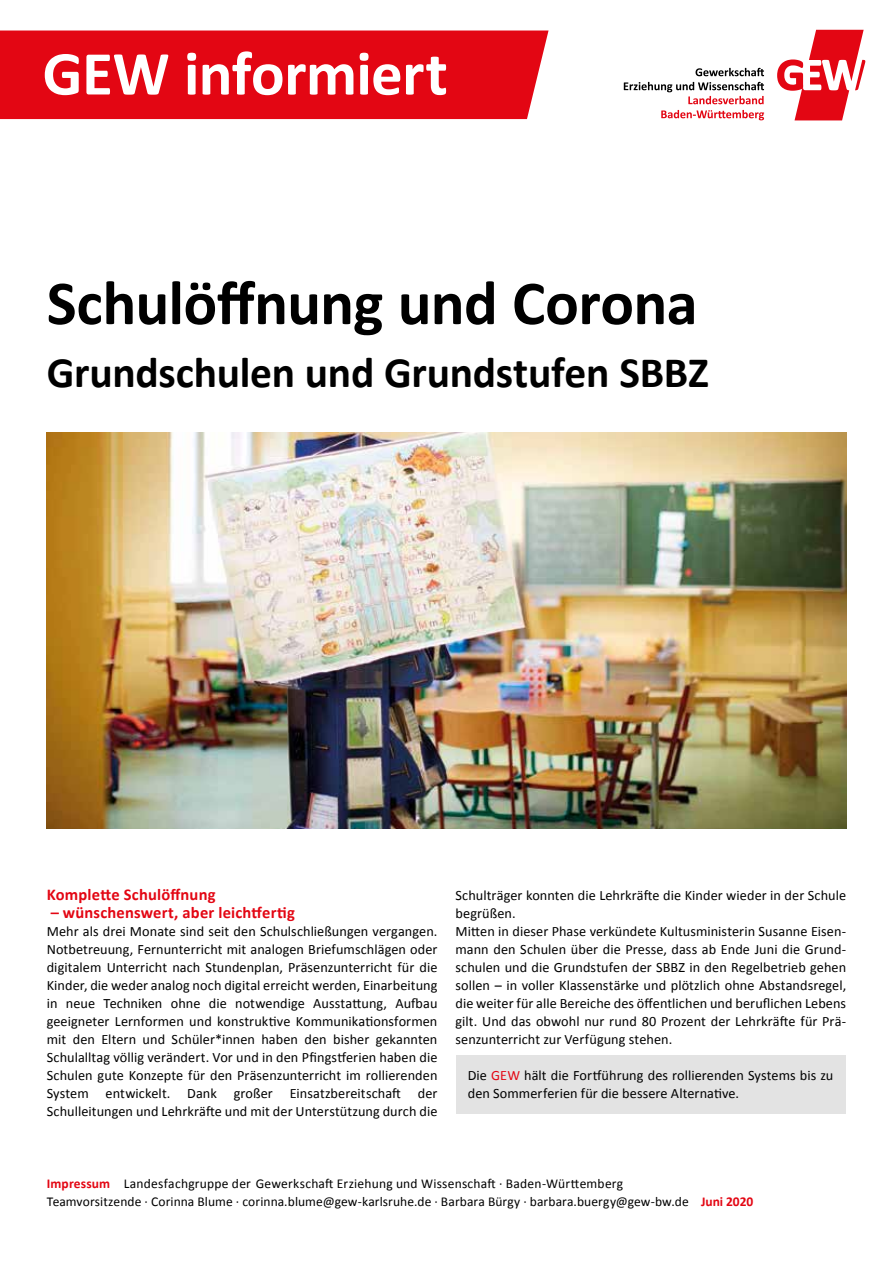
<style>
.page{position:relative;width:893px;height:1263px;background:#fff}
.page>*{position:absolute;margin:0;border:0;box-sizing:border-box;transform-origin:0 0}
.t1{font:700 63px "Calibri";letter-spacing:-.01em;color:#000}
.t2{font:700 63px "Calibri";letter-spacing:-.01em;color:#fff}
.t3{font:700 43.5px "Calibri";letter-spacing:-.005em;color:#000}
.t4{font:700 16.5px "Calibri";letter-spacing:.01em;color:#e30613}
.t5{font:14.25px/18px "Calibri";letter-spacing:.005em;color:#000}
.t6{font:13.5px/18px "Calibri";letter-spacing:.01em;color:#000}
.s1{font-size:64.5px}
.s2{color:#e30613}
.s3{font-weight:700;color:#e30613}
</style>
<div class="page">
<svg style="left:696px;top:68px;width:68px;height:8px"></svg>
<svg style="left:624px;top:82px;width:140px;height:22px"></svg>
<svg style="left:661px;top:110px;width:103px;height:10px"></svg>
<svg style="left:777px;top:30px;width:88px;height:90px"></svg>
<div style="left:0;top:31px;width:549px;height:88px;background:#e30613"></div>
<img style="left:47px;top:432px;width:799px;height:396px">
<div style="left:456px;top:1056px;width:389px;height:58px;background:#e3e3e3"></div>
<h1 class="t2" style="left:43px;top:33px;width:407px">GEW informier<span class="s1">t</span></h1>
<h1 class="t1" style="left:47px;top:263px;width:652px">Schulöffnung und Corona</h1>
<h2 class="t3" style="left:47px;top:345px;width:664px">Grundschulen und Grundstufen SBBZ</h2>
<p class="t4" style="left:47px;top:884px;width:170px">Komplette Schulöffnung</p>
<p class="t4" style="left:51px;top:902px;width:246px">– wünschenswert, aber leichtfertig</p>
<p class="t5" style="left:47px;top:922px;width:392px;text-align:justify">Mehr als drei Monate sind seit den Schulschließungen vergangen.<br>Notbetreuung, Fernunterricht mit analogen Briefumschlägen oder digitalem Unterricht nach Stundenplan, Präsenzunterricht für die Kinder, die weder analog noch digital erreicht werden, Einarbeitung in neue Techniken ohne die notwendige Ausstattung, Aufbau geeigneter Lernformen und konstruktive Kommunikationsformen mit den Eltern und Schüler*innen haben den bisher gekannten Schulalltag völlig verändert. Vor und in den Pfingstferien haben die Schulen gute Konzepte für den Präsenzunterricht im rollierenden System entwickelt. Dank großer Einsatzbereitschaft der Schulleitungen und Lehrkräfte und mit der Unterstützung durch die</p>
<p class="t5" style="left:455px;top:886px;width:392px">Schulträger konnten die Lehrkräfte die Kinder wieder in der Schule begrüßen.<br>Mitten in dieser Phase verkündete Kultusministerin Susanne Eisen&shy;mann den Schulen über die Presse, dass ab Ende Juni die Grund&shy;schulen und die Grundstufen der SBBZ in den Regelbetrieb gehen sollen – in voller Klassenstärke und plötzlich ohne Abstandsregel, die weiter für alle Bereiche des öffentlichen und beruflichen Lebens gilt. Und das obwohl nur rund 80 Prozent der Lehrkräfte für Prä&shy;senzunterricht zur Verfügung stehen.</p>
<p class="t5" style="left:468px;top:1066px;width:367px">Die <span class="s2">GEW</span> hält die Fortführung des rollierenden Systems bis zu den Sommerferien für die bessere Alternative.</p>
<p class="t6" style="left:47px;top:1175px;width:708px"><span class="s3">Impressum</span> Landesfachgruppe der Gewerkschaft Erziehung und Wissenschaft · Baden-Württemberg<br>Teamvorsitzende · Corinna Blume · corinna.blume@gew-karlsruhe.de · Barbara Bürgy · barbara.buergy@gew-bw.de <span class="s3">Juni 2020</span></p>
</div>
